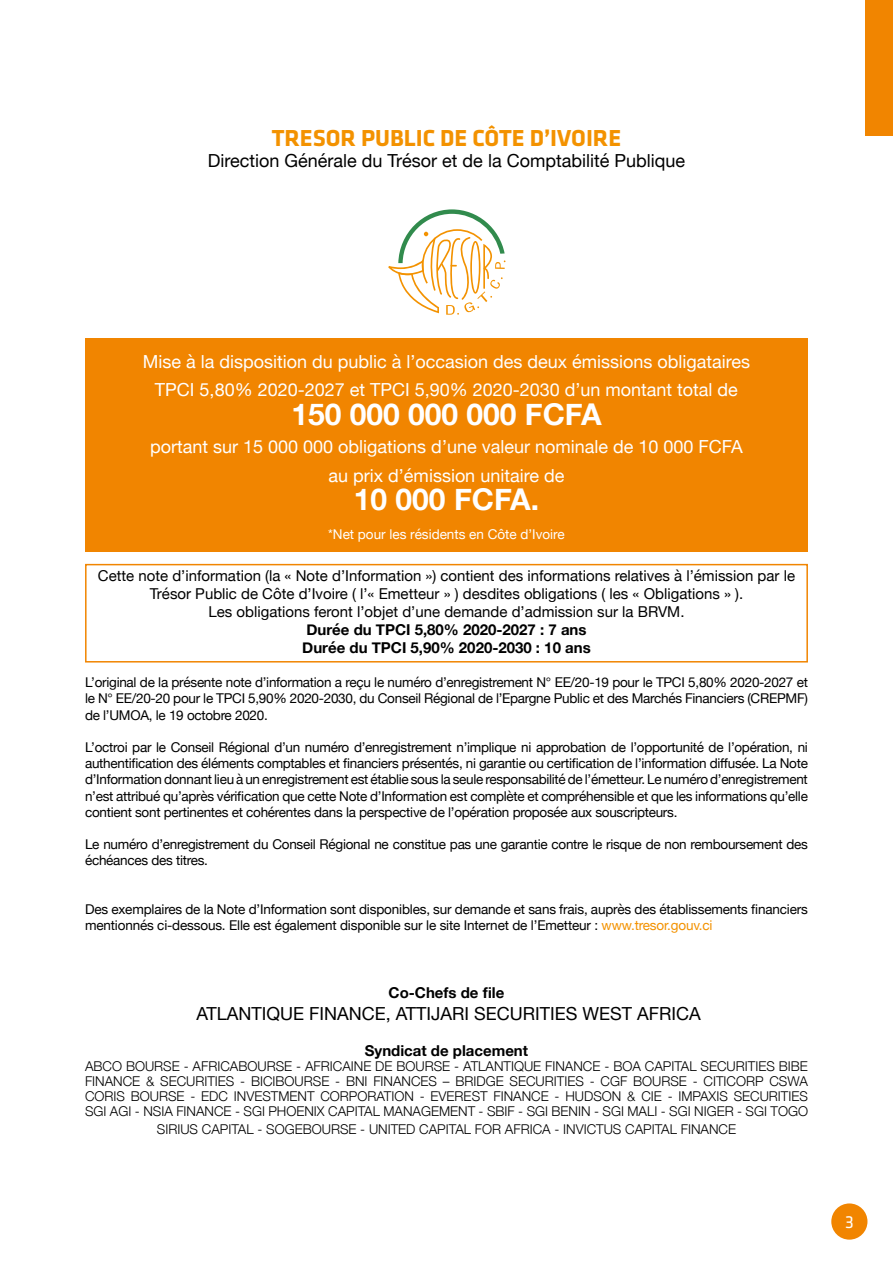
<style>
.page{position:relative;width:893px;height:1263px;background:#fff}
.page>*{position:absolute;margin:0;border:0;box-sizing:border-box;transform-origin:0 0}
.t1{font:700 30px "Helvetica Neue";color:#fff}
.t2{font:700 24px "Klavika";color:#f39200}
.t3{font:18px/28.5px "Helvetica Neue";color:#fff;text-align:center}
.t4{font:18px "Helvetica Neue";color:#000}
.t5{font:18px "Klavika";color:#fff}
.t6{font:15px/18px "Helvetica Neue";color:#000;text-align:center}
.t7{font:700 15px/18px "Helvetica Neue";color:#000}
.t8{font:13.5px/16.2px "Helvetica Neue";letter-spacing:-.02em;color:#000;text-align:justify}
.t9{font:300 13.5px/15px "Helvetica Neue";color:#000;text-align:justify}
.t10{font:13.5px "Helvetica Neue";color:#fff}
.s1{color:#f39200}
</style>
<div class="page">
<div style="left:831px;top:1203px;width:36px;height:36px;background:#f18500;border-radius:50%"></div>
<div style="left:865px;top:0;width:28px;height:136px;background:#f18500"></div>
<div style="left:85px;top:338px;width:723px;height:214px;background:#f18500"></div>
<div style="left:85px;top:564px;width:723px;height:98px;border:2px solid #f18500"></div>
<svg style="left:388px;top:209px;width:117px;height:106px"></svg>
<h2 class="t2" style="left:272px;top:125px;width:351px">TRESOR PUBLIC DE CÔTE D’IVOIRE</h2>
<h3 class="t4" style="left:208px;top:148px;width:479px">Direction Générale du Trésor et de la Comptabilité Publique</h3>
<h3 class="t3" style="left:143px;top:348px;width:609px">Mise à la disposition du public à l’occasion des deux émissions obligataires<br>TPCI 5,80% 2020-2027 et TPCI 5,90% 2020-2030 d’un montant total de</h3>
<h1 class="t1" style="left:291px;top:391px;width:312px">150 000 000 000 FCFA</h1>
<h3 class="t3" style="left:150px;top:434px;width:594px">portant sur 15 000 000 obligations d’une valeur nominale de 10 000 FCFA au prix d’émission unitaire de</h3>
<h1 class="t1" style="left:354px;top:476px;width:187px">10 000 FCFA.</h1>
<p class="t10" style="left:328px;top:524px;width:238px">*Net pour les résidents en Côte d’Ivoire</p>
<p class="t6" style="left:98px;top:567px;width:699px">Cette note d’information (la « Note d’Information ») contient des informations relatives à l’émission par le<br>Trésor Public de Côte d’Ivoire ( l’« Emetteur » ) desdites obligations ( les « Obligations » ).<br>Les obligations feront l’objet d’une demande d’admission sur la BRVM.</p>
<p class="t7" style="left:302px;top:621px;width:290px">Durée du TPCI 5,80% 2020-2027 : 7 ans<br>Durée du TPCI 5,90% 2020-2030 : 10 ans</p>
<p class="t8" style="left:85px;top:675px;width:724px">L’original de la présente note d’information a reçu le numéro d’enregistrement N° EE/20-19 pour le TPCI 5,80% 2020-2027 et le N° EE/20-20 pour le TPCI 5,90% 2020-2030, du Conseil Régional de l’Epargne Public et des Marchés Financiers (CREPMF) de l’UMOA, le 19 octobre 2020.</p>
<p class="t8" style="left:85px;top:740px;width:724px">L’octroi par le Conseil Régional d’un numéro d’enregistrement n’implique ni approbation de l’opportunité de l’opération, ni authentification des éléments comptables et financiers présentés, ni garantie ou certification de l’information diffusée. La Note d’Information donnant lieu à un enregistrement est établie sous la seule responsabilité de l’émetteur. Le numéro d’enregistrement n’est attribué qu’après vérification que cette Note d’Information est complète et compréhensible et que les informations qu’elle contient sont pertinentes et cohérentes dans la perspective de l’opération proposée aux souscripteurs.</p>
<p class="t8" style="left:85px;top:837px;width:724px">Le numéro d’enregistrement du Conseil Régional ne constitue pas une garantie contre le risque de non remboursement des échéances des titres.</p>
<p class="t8" style="left:85px;top:902px;width:724px">Des exemplaires de la Note d’Information sont disponibles, sur demande et sans frais, auprès des établissements financiers mentionnés ci-dessous. Elle est également disponible sur le site Internet de l’Emetteur : <span class="s1">www.tresor.gouv.ci</span></p>
<p class="t7" style="left:389px;top:984px;width:117px">Co-Chefs de file</p>
<h3 class="t4" style="left:196px;top:1000px;width:506px">ATLANTIQUE FINANCE, ATTIJARI SECURITIES WEST AFRICA</h3>
<p class="t7" style="left:365px;top:1042px;width:165px">Syndicat de placement</p>
<p class="t9" style="left:85px;top:1057px;width:724px">ABCO BOURSE - AFRICABOURSE - AFRICAINE DE BOURSE - ATLANTIQUE FINANCE - BOA CAPITAL SECURITIES BIBE FINANCE &amp; SECURITIES - BICIBOURSE - BNI FINANCES – BRIDGE SECURITIES - CGF BOURSE - CITICORP CSWA CORIS BOURSE - EDC INVESTMENT CORPORATION - EVEREST FINANCE - HUDSON &amp; CIE - IMPAXIS SECURITIES SGI AGI - NSIA FINANCE - SGI PHOENIX CAPITAL MANAGEMENT - SBIF - SGI BENIN - SGI MALI - SGI NIGER - SGI TOGO</p>
<p class="t9" style="left:157px;top:1120px;width:581px">SIRIUS CAPITAL - SOGEBOURSE - UNITED CAPITAL FOR AFRICA - INVICTUS CAPITAL FINANCE</p>
<h3 class="t5" style="left:845px;top:1212px;width:10px">3</h3>
</div>
